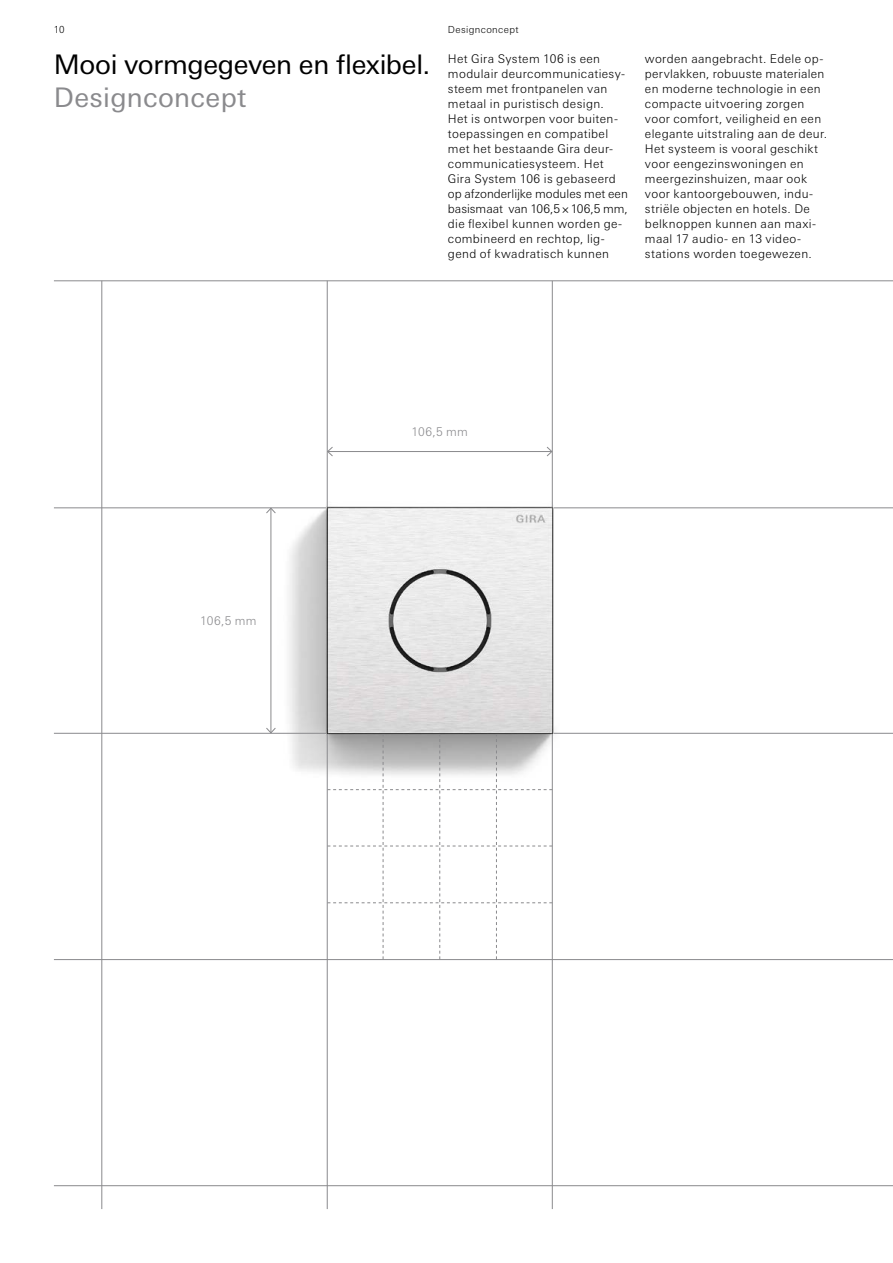
<style>
.page{position:relative;width:893px;height:1263px;background:#fff}
.page>*{position:absolute;margin:0;border:0;box-sizing:border-box;transform-origin:0 0}
.t1{font:27px "Univers Next W1 G";letter-spacing:-.015em;color:#000}
.t2{font:27px "Univers Next W1 G";letter-spacing:.01em;color:#8a8a8d}
.t3{font:300 12px/15px "Univers Next W1 G";letter-spacing:.03em;color:#000}
.t4{font:300 12px "Univers Next W1 G";letter-spacing:.025em;color:#8a8a8d}
.t5{font:300 9.75px "Univers Next W1 G";letter-spacing:.04em;color:#000}
</style>
<div class="page">
<img style="left:100px;top:282px;width:680px;height:680px">
<hr style="left:54px;top:508px;width:839px;height:1px;background:#8a8a8d">
<hr style="left:54px;top:959px;width:839px;height:1px;background:#8a8a8d">
<hr style="left:54px;top:281px;width:839px;height:1px;background:#8a8a8d">
<hr style="left:54px;top:733px;width:839px;height:1px;background:#8a8a8d">
<hr style="left:54px;top:1185px;width:839px;height:1px;background:#8a8a8d">
<hr style="left:327px;top:281px;width:1px;height:928px;background:#8a8a8d">
<hr style="left:102px;top:281px;width:1px;height:928px;background:#8a8a8d">
<hr style="left:552px;top:281px;width:1px;height:928px;background:#8a8a8d">
<svg style="left:327px;top:733px;width:225px;height:226px"></svg>
<img style="left:327px;top:507px;width:226px;height:226px">
<hr style="left:328px;top:451px;width:224px;height:1px;background:#8a8a8d">
<svg style="left:327px;top:446px;width:6px;height:10px"></svg>
<svg style="left:546px;top:446px;width:6px;height:10px"></svg>
<hr style="left:271px;top:508px;width:1px;height:225px;background:#8a8a8d">
<svg style="left:266px;top:508px;width:10px;height:6px"></svg>
<svg style="left:266px;top:727px;width:10px;height:6px"></svg>
<p class="t5" style="left:54px;top:23px;width:12px">10</p>
<p class="t5" style="left:448px;top:23px;width:72px">Designconcept</p>
<h1 class="t1" style="left:54px;top:49px;width:378px">Mooi vormgegeven en flexibel.</h1>
<h1 class="t2" style="left:54px;top:81px;width:194px">Designconcept</h1>
<p class="t3" style="left:448px;top:51px;width:181px">Het Gira System 106 is een modulair deurcommunicatiesy&shy;steem met frontpanelen van metaal in puristisch design.<br>Het is ontworpen voor buiten&shy;toepassingen en compatibel met het bestaande Gira deur&shy;communicatiesysteem. Het<br>Gira System 106 is gebaseerd op afzonderlijke modules met een basismaat van 106,5×106,5 mm, die flexibel kunnen worden ge&shy;combineerd en rechtop, lig&shy;gend of kwadratisch kunnen</p>
<p class="t3" style="left:645px;top:51px;width:184px">worden aangebracht. Edele op&shy;pervlakken, robuuste materialen en moderne technologie in een compacte uitvoering zorgen voor comfort, veiligheid en een elegante uitstraling aan de deur.<br>Het systeem is vooral geschikt voor eengezinswoningen en meergezinshuizen, maar ook voor kantoorgebouwen, indu&shy;striële objecten en hotels. De belknoppen kunnen aan maxi&shy;maal 17 audio- en 13 video&shy;stations worden toegewezen.</p>
<p class="t4" style="left:412px;top:425px;width:58px">106,5 mm</p>
<p class="t4" style="left:200px;top:614px;width:58px">106,5 mm</p>
</div>
